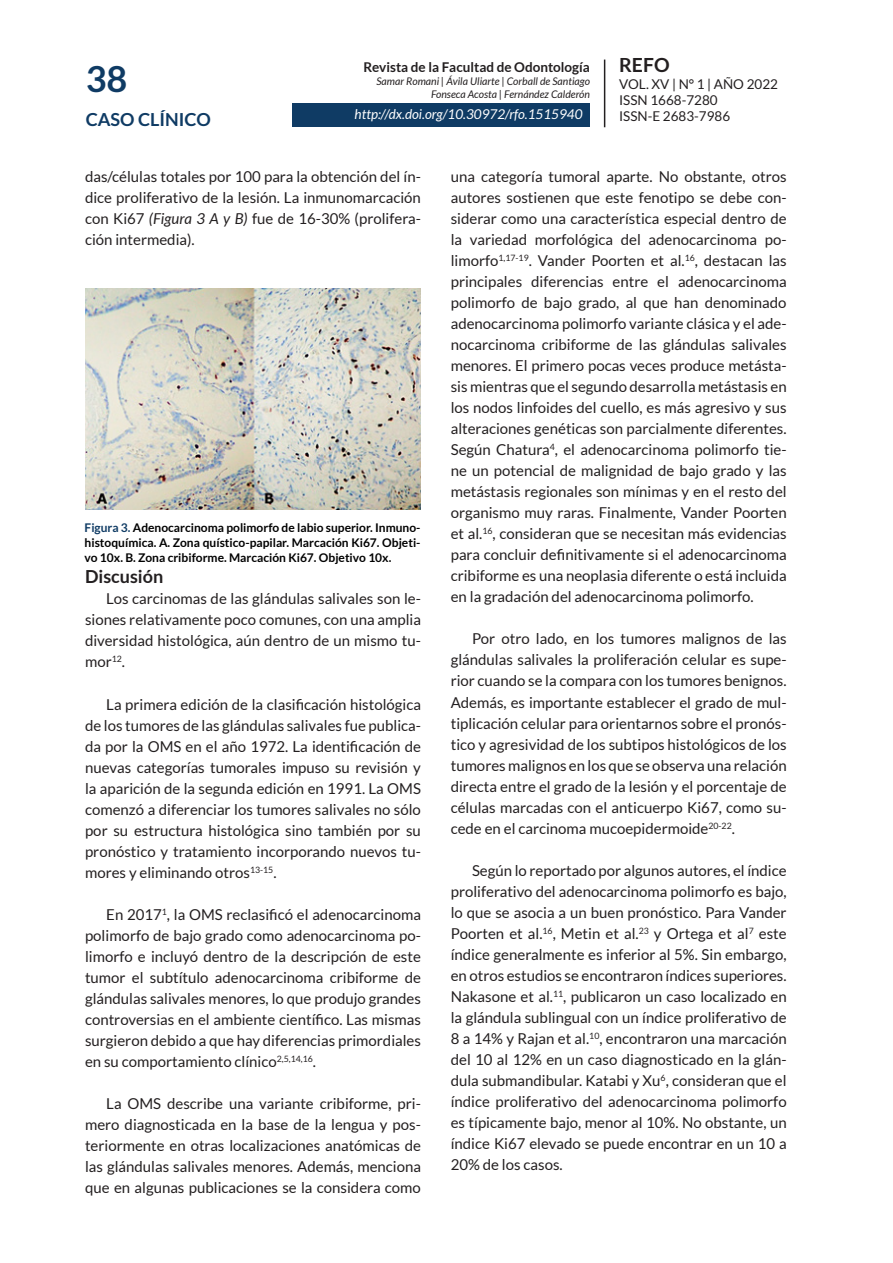
<style>
.page{position:relative;width:893px;height:1263px;background:#fff}
.page>*{position:absolute;margin:0;border:0;box-sizing:border-box;transform-origin:0 0}
.t1{font:700 36px "Lato";color:#0f3b64}
.t2{font:700 19.5px "Lato";color:#231f20}
.t3{font:700 18px "Lato";color:#0f3b64}
.t4{font:700 18px "Lato";color:#231f20}
.t5{font:15px/21px "Lato";color:#231f20;text-align:justify}
.t6{font:13.5px/16.2px "Lato";color:#231f20}
.t7{font:italic 13.5px "Lato";color:#fff}
.t8{font:700 13.5px "Lato";color:#231f20}
.t9{font:700 12px/15px "Lato";color:#000;text-align:justify}
.t10{font:italic 10.5px/12.6px "Lato";color:#231f20;text-align:right}
.s1{font-style:italic}
.s2{color:#0f3b64}
</style>
<div class="page">
<div style="left:293px;top:104px;width:297px;height:23px;background:#0f3b64"></div>
<hr style="left:604px;top:60px;width:1px;height:67px;background:#231f20">
<img style="left:86px;top:288px;width:335px;height:221px">
<h1 class="t1" style="left:86px;top:58px;width:43px">38</h1>
<p class="t3" style="left:86px;top:109px;width:127px">CASO CLÍNICO</p>
<p class="t8" style="left:363px;top:60px;width:228px">Revista de la Facultad de Odontología</p>
<p class="t10" style="left:376px;top:75px;width:215px">Samar Romani | Ávila Uliarte | Corball de Santiago<br>Fonseca Acosta | Fernández Calderón</p>
<p class="t7" style="left:355px;top:107px;width:229px">http://dx.doi.org/10.30972/rfo.1515940</p>
<h2 class="t2" style="left:619px;top:54px;width:52px">REFO</h2>
<p class="t6" style="left:619px;top:75px;width:160px">VOL. XV | N° 1 | AÑO 2022<br>ISSN 1668-7280<br>ISSN-E 2683-7986</p>
<p class="t5" style="left:85px;top:166px;width:337px">das/células totales por 100 para la obtención del ín&shy;dice proliferativo de la lesión. La inmunomarcación con Ki67 <span class="s1">(Figura 3 A y B)</span> fue de 16-30% (prolifera&shy;ción intermedia).</p>
<p class="t9" style="left:85px;top:520px;width:337px"><span class="s2">Figura 3.</span> Adenocarcinoma polimorfo de labio superior. Inmuno&shy;histoquímica. A. Zona quístico-papilar. Marcación Ki67. Objeti&shy;vo 10x. B. Zona cribiforme. Marcación Ki67. Objetivo 10x.</p>
<p class="t4" style="left:85px;top:566px;width:80px">Discusión</p>
<p class="t5" style="left:85px;top:588px;width:337px;text-indent:21px">Los carcinomas de las glándulas salivales son le&shy;siones relativamente poco comunes, con una amplia diversidad histológica, aún dentro de un mismo tu&shy;mor<sup>12</sup>.</p>
<p class="t5" style="left:85px;top:693px;width:337px;text-indent:21px">La primera edición de la clasificación histológica de los tumores de las glándulas salivales fue publica&shy;da por la OMS en el año 1972. La identificación de nuevas categorías tumorales impuso su revisión y la aparición de la segunda edición en 1991. La OMS comenzó a diferenciar los tumores salivales no sólo por su estructura histológica sino también por su pronóstico y tratamiento incorporando nuevos tu&shy;mores y eliminando otros<sup>13-15</sup>.</p>
<p class="t5" style="left:85px;top:904px;width:337px;text-indent:21px">En 2017<sup>1</sup>, la OMS reclasificó el adenocarcinoma polimorfo de bajo grado como adenocarcinoma po&shy;limorfo e incluyó dentro de la descripción de este tumor el subtítulo adenocarcinoma cribiforme de glándulas salivales menores, lo que produjo grandes controversias en el ambiente científico. Las mismas surgieron debido a que hay diferencias primordiales en su comportamiento clínico<sup>2,5,14,16</sup>.</p>
<p class="t5" style="left:85px;top:1093px;width:337px;text-indent:21px">La OMS describe una variante cribiforme, pri&shy;mero diagnosticada en la base de la lengua y pos&shy;teriormente en otras localizaciones anatómicas de las glándulas salivales menores. Además, menciona que en algunas publicaciones se la considera como</p>
<p class="t5" style="left:451px;top:166px;width:337px">una categoría tumoral aparte. No obstante, otros autores sostienen que este fenotipo se debe con&shy;siderar como una característica especial dentro de la variedad morfológica del adenocarcinoma po&shy;limorfo<sup>1,17-19</sup>. Vander Poorten et al.<sup>16</sup>, destacan las principales diferencias entre el adenocarcinoma polimorfo de bajo grado, al que han denominado adenocarcinoma polimorfo variante clásica y el ade&shy;nocarcinoma cribiforme de las glándulas salivales menores. El primero pocas veces produce metásta&shy;sis mientras que el segundo desarrolla metástasis en los nodos linfoides del cuello, es más agresivo y sus alteraciones genéticas son parcialmente diferentes.<br>Según Chatura<sup>4</sup>, el adenocarcinoma polimorfo tie&shy;ne un potencial de malignidad de bajo grado y las metástasis regionales son mínimas y en el resto del organismo muy raras. Finalmente, Vander Poorten et al.<sup>16</sup>, consideran que se necesitan más evidencias para concluir definitivamente si el adenocarcinoma cribiforme es una neoplasia diferente o está incluida en la gradación del adenocarcinoma polimorfo.</p>
<p class="t5" style="left:451px;top:628px;width:337px;text-indent:21px">Por otro lado, en los tumores malignos de las glándulas salivales la proliferación celular es supe&shy;rior cuando se la compara con los tumores benignos.<br>Además, es importante establecer el grado de mul&shy;tiplicación celular para orientarnos sobre el pronós&shy;tico y agresividad de los subtipos histológicos de los tumores malignos en los que se observa una relación directa entre el grado de la lesión y el porcentaje de células marcadas con el anticuerpo Ki67, como su&shy;cede en el carcinoma mucoepidermoide<sup>20-22</sup>.</p>
<p class="t5" style="left:451px;top:860px;width:337px;text-indent:21px">Según lo reportado por algunos autores, el índice proliferativo del adenocarcinoma polimorfo es bajo, lo que se asocia a un buen pronóstico. Para Vander Poorten et al.<sup>16</sup>, Metin et al.<sup>23</sup> y Ortega et al<sup>7</sup> este índice generalmente es inferior al 5%. Sin embargo, en otros estudios se encontraron índices superiores.<br>Nakasone et al.<sup>11</sup>, publicaron un caso localizado en la glándula sublingual con un índice proliferativo de 8 a 14% y Rajan et al.<sup>10</sup>, encontraron una marcación del 10 al 12% en un caso diagnosticado en la glán&shy;dula submandibular. Katabi y Xu<sup>6</sup>, consideran que el índice proliferativo del adenocarcinoma polimorfo es típicamente bajo, menor al 10%. No obstante, un índice Ki67 elevado se puede encontrar en un 10 a 20% de los casos.</p>
</div>
